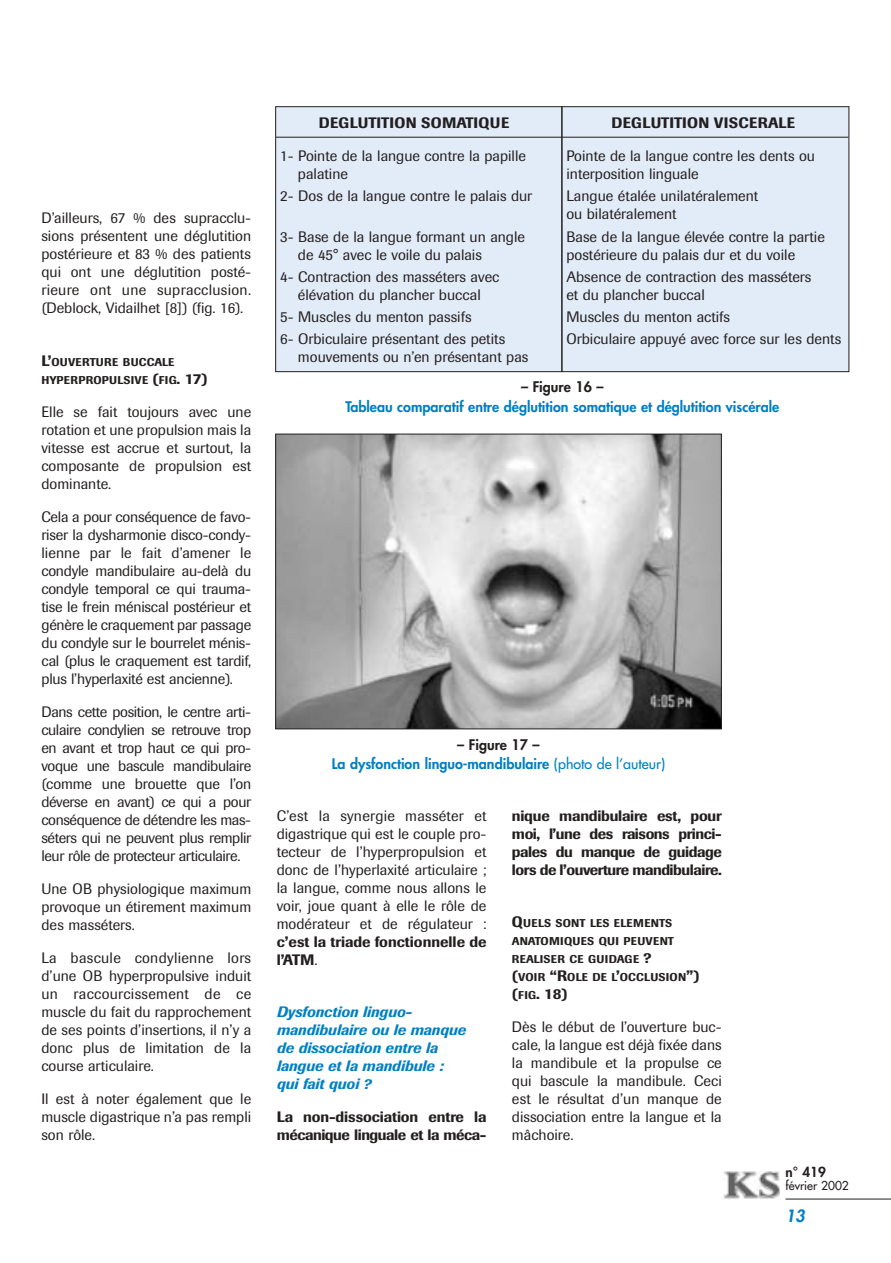
<style>
.page{position:relative;width:891px;height:1263px;background:#fff}
.page>*{position:absolute;margin:0;border:0;box-sizing:border-box;transform-origin:0 0}
.t1{font:italic 800 16.5px "Futura";color:#0080c4}
.t2{font:15px/18px "Imago";color:#231f1f;text-align:justify}
.t3{font:500 15px/18px "Imago";letter-spacing:-.005em;color:#231f1f}
.t4{font:italic 500 15px/18px "Imago";color:#0080c4}
.t5{font:500 15px/18px "Imago";letter-spacing:-.03em;color:#231f1f}
.t6{font:500 15px "Imago";letter-spacing:.02em;color:#231f1f}
.t7{font:800 14.25px/19.4px "Futura";color:#0080c4;text-align:center}
.t8{font:800 14.25px "Futura";color:#231f1f}
.t9{font:800 13.5px "Futura";color:#231f1f}
.t10{font:12px "Futura";color:#231f1f}
.t11{font:500 11.25px/18px "Imago";letter-spacing:.02em;color:#231f1f}
.s1{font-size:15px}
.s2{color:#231f1f}
.s3{font-weight:400}
.s4{font-weight:500}
.s5{font-weight:500;font-size:11.25px}
</style>
<div class="page">
<hr style="left:786px;top:1199px;width:105px;height:1px;background:#231f1f">
<img style="left:723px;top:1171px;width:56px;height:28px">
<div style="left:276px;top:107px;width:573px;height:265px;background:#e2ebf8"></div>
<hr style="left:276px;top:137px;width:573px;height:1px;background:#231f1f">
<div style="left:275px;top:106px;width:574px;height:266px;border:1px solid #231f1f"></div>
<hr style="left:561px;top:106px;width:2px;height:266px;background:#231f1f">
<img style="left:277px;top:436px;width:443px;height:291px">
<div style="left:275px;top:434px;width:447px;height:295px;border:1px solid #231f1f"></div>
<p class="t2" style="left:41px;top:210px;width:211px">D’ailleurs, 67 % des supracclu&shy;sions présentent une déglutition postérieure et 83 % des patients qui ont une déglutition posté&shy;rieure ont une supracclusion. (Deblock, Vidailhet [8]) (fig. 16).</p>
<p class="t11" style="left:41px;top:355px;width:168px"><span class="s1">L’</span>OUVERTURE BUCCALE<br>HYPERPROPULSIVE <span class="s1">(</span>FIG<span class="s1">. 17)</span></p>
<p class="t2" style="left:41px;top:405px;width:211px">Elle se fait toujours avec une rotation et une propulsion mais la vitesse est accrue et surtout, la composante de propulsion est dominante.</p>
<p class="t2" style="left:41px;top:509px;width:211px">Cela a pour conséquence de favo&shy;riser la dysharmonie disco-condy&shy;lienne par le fait d’amener le condyle mandibulaire au-delà du condyle temporal ce qui trauma&shy;tise le frein méniscal postérieur et génère le craquement par passage du condyle sur le bourrelet ménis&shy;cal (plus le craquement est tardif, plus l’hyperlaxité est ancienne).</p>
<p class="t2" style="left:41px;top:704px;width:211px">Dans cette position, le centre arti&shy;culaire condylien se retrouve trop en avant et trop haut ce qui pro&shy;voque une bascule mandibulaire (comme une brouette que l’on déverse en avant) ce qui a pour conséquence de détendre les mas&shy;séters qui ne peuvent plus remplir leur rôle de protecteur articulaire.</p>
<p class="t2" style="left:41px;top:881px;width:211px">Une OB physiologique maximum provoque un étirement maximum des masséters.</p>
<p class="t2" style="left:41px;top:950px;width:211px">La bascule condylienne lors d’une OB hyperpropulsive induit un raccourcissement de ce muscle du fait du rapprochement de ses points d’insertions, il n’y a donc plus de limitation de la course articulaire.</p>
<p class="t2" style="left:41px;top:1091px;width:211px">Il est à noter également que le muscle digastrique n’a pas rempli son rôle.</p>
<p class="t6" style="left:319px;top:118px;width:192px">DEGLUTITION SOMATIQUE</p>
<p class="t6" style="left:612px;top:118px;width:185px">DEGLUTITION VISCERALE</p>
<p class="t2" style="left:280px;top:148px;width:247px">1- Pointe de la langue contre la papille</p>
<p class="t2" style="left:566px;top:148px;width:250px">Pointe de la langue contre les dents ou</p>
<p class="t2" style="left:298px;top:166px;width:52px">palatine</p>
<p class="t2" style="left:566px;top:166px;width:134px">interposition linguale</p>
<p class="t2" style="left:280px;top:189px;width:253px">2- Dos de la langue contre le palais dur</p>
<p class="t2" style="left:566px;top:189px;width:193px">Langue étalée unilatéralement ou bilatéralement</p>
<p class="t2" style="left:280px;top:229px;width:246px">3- Base de la langue formant un angle</p>
<p class="t2" style="left:566px;top:229px;width:260px">Base de la langue élevée contre la partie</p>
<p class="t2" style="left:298px;top:247px;width:185px">de 45° avec le voile du palais</p>
<p class="t2" style="left:566px;top:247px;width:230px">postérieure du palais dur et du voile</p>
<p class="t2" style="left:280px;top:269px;width:221px">4- Contraction des masséters avec</p>
<p class="t2" style="left:566px;top:269px;width:247px">Absence de contraction des masséters</p>
<p class="t2" style="left:298px;top:287px;width:184px">élévation du plancher buccal</p>
<p class="t2" style="left:566px;top:287px;width:140px">et du plancher buccal</p>
<p class="t2" style="left:280px;top:309px;width:193px">5- Muscles du menton passifs</p>
<p class="t2" style="left:566px;top:309px;width:165px">Muscles du menton actifs</p>
<p class="t2" style="left:280px;top:332px;width:227px">6- Orbiculaire présentant des petits</p>
<p class="t2" style="left:566px;top:332px;width:276px">Orbiculaire appuyé avec force sur les dents</p>
<p class="t2" style="left:298px;top:350px;width:232px">mouvements ou n’en présentant pas</p>
<p class="t8" style="left:521px;top:380px;width:84px">– Figure 16 –</p>
<p class="t7" style="left:345px;top:398px;width:435px">Tableau comparatif entre déglutition somatique et déglutition viscérale</p>
<p class="t7" style="left:332px;top:736px;width:335px"><span class="s2">– Figure 17 –<br></span>La dysfonction linguo-mandibulaire <span class="s3">(photo de l’auteur)</span></p>
<p class="t2" style="left:277px;top:809px;width:211px">C’est la synergie masséter et digastrique qui est le couple pro&shy;tecteur de l’hyperpropulsion et donc de l’hyperlaxité articulaire ; la langue, comme nous allons le voir, joue quant à elle le rôle de modérateur et de régulateur :</p>
<p class="t3" style="left:277px;top:935px;width:211px">c’est la triade fonctionnelle de l’ATM<span class="s3">.</span></p>
<p class="t4" style="left:277px;top:1005px;width:191px">Dysfonction linguo&shy;mandibulaire ou le manque de dissociation entre la langue et la mandibule : qui fait quoi ?</p>
<p class="t5" style="left:277px;top:1109px;width:211px">La non-dissociation entre la mécanique linguale et la méca-</p>
<p class="t3" style="left:512px;top:809px;width:211px;text-align:justify">nique mandibulaire est, pour moi, l’une des raisons princi&shy;pales du manque de guidage lors de l’ouverture mandibulaire.</p>
<p class="t11" style="left:512px;top:915px;width:189px"><span class="s1">Q</span>UELS SONT LES ELEMENTS<br>ANATOMIQUES QUI PEUVENT<br>REALISER CE GUIDAGE <span class="s1">?<br>(</span>VOIR <span class="s1">“R</span>OLE DE L<span class="s1">’</span>OCCLUSION<span class="s1">”)</span></p>
<p class="t2" style="left:512px;top:979px;width:211px;line-height:32.8px"><span class="s4">(</span><span class="s5">FIG</span><span class="s4">. 18)<br></span>Dès le début de l’ouverture buc-</p>
<p class="t2" style="left:512px;top:1037px;width:211px">cale, la langue est déjà fixée dans la mandibule et la propulse ce qui bascule la mandibule. Ceci est le résultat d’un manque de dissociation entre la langue et la mâchoire.</p>
<p class="t9" style="left:786px;top:1165px;width:42px">n° 419</p>
<p class="t10" style="left:786px;top:1180px;width:65px">février 2002</p>
<p class="t1" style="left:786px;top:1208px;width:21px">13</p>
</div>
